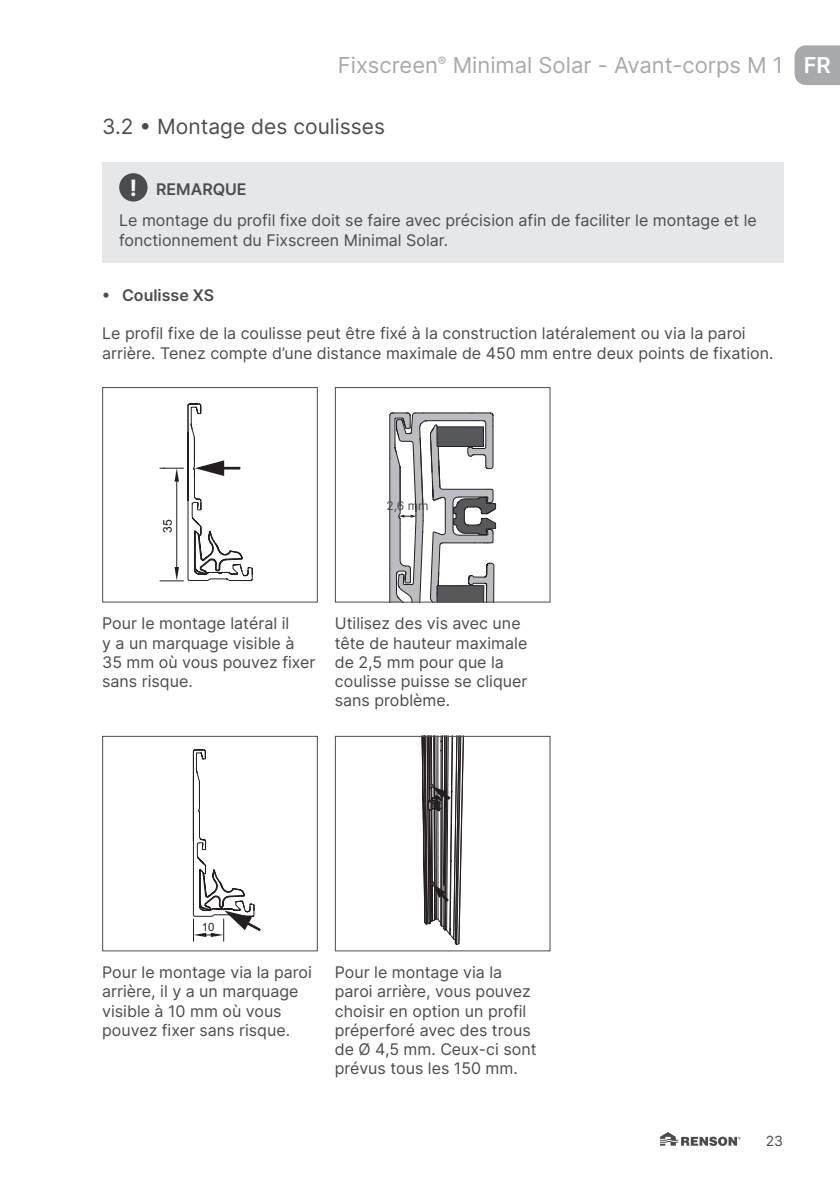
<style>
.page{position:relative;width:840px;height:1191px;background:#fff}
.page>*{position:absolute;margin:0;border:0;box-sizing:border-box;transform-origin:0 0}
.t1{font:700 22.4px "Inter";color:#fff}
.t2{font:22px "Inter";color:#a8a9ad}
.MHL_Titel_1_1{font:21px "Inter";color:#4b4c4d}
.MHL_Bodytekst{font:16px/19.2px "Inter";color:#4b4c4d}
.MHL_Bodytekst-2{font:600 16px "Inter";color:#4b4c4d}
.MHL_Opmerking_titel{font:600 16px "Inter";color:#4b4c4d}
.t3{font:14px "Inter";color:#4b4c4d}
.t4{font:12.2px "Arial";color:#231f20}
.MHL_Bodytekst-3{font:12px "Inter";color:#4b4c4d}
.t5{font:11.4px "Arial";color:#231f20}
.s1{font-weight:600;color:#fff}
</style>
<div class="page">
<svg style="left:794px;top:45px;width:45px;height:40px;background:#acadb1"></svg>
<svg style="left:660px;top:1132px;width:80px;height:14px"></svg>
<div style="left:102px;top:162px;width:680px;height:101px;background:#e6e7e9"></div>
<div style="left:119px;top:173px;width:28px;height:28px;background:#4b4c4d;border-radius:50%"></div>
<svg style="left:160px;top:404px;width:93px;height:177px"></svg>
<div style="left:102px;top:387px;width:215px;height:215px;border:1px solid #4b4c4d"></div>
<svg style="left:193px;top:749px;width:68px;height:192px"></svg>
<div style="left:102px;top:736px;width:215px;height:215px;border:1px solid #4b4c4d"></div>
<svg style="left:389px;top:412px;width:107px;height:188px"></svg>
<div style="left:334px;top:387px;width:216px;height:215px;border:1px solid #4b4c4d"></div>
<svg style="left:421px;top:735px;width:42px;height:217px"></svg>
<div style="left:334px;top:736px;width:216px;height:215px;border:1px solid #4b4c4d"></div>
<h2 class="t2" style="left:338px;top:49px;width:494px">Fixscreen<sup>®</sup> Minimal Solar - Avant-corps M 1 <span class="s1">FR</span></h2>
<p class="MHL_Titel_1_1" style="left:102px;top:111px;width:284px">3.2 • Montage des coulisses</p>
<p class="t1" style="left:130px;top:171px;width:9px">!</p>
<p class="MHL_Opmerking_titel" style="left:156px;top:177px;width:92px">REMARQUE</p>
<p class="MHL_Bodytekst" style="left:119px;top:211px;width:639px">Le montage du profil fixe doit se faire avec précision afin de faciliter le montage et le fonctionnement du Fixscreen Minimal Solar.</p>
<p class="MHL_Bodytekst-2" style="left:102px;top:284px;width:113px">• Coulisse XS</p>
<p class="MHL_Bodytekst" style="left:102px;top:324px;width:672px">Le profil fixe de la coulisse peut être fixé à la construction latéralement ou via la paroi arrière. Tenez compte d’une distance maximale de 450 mm entre deux points de fixation.</p>
<p class="t4" style="left:159px;top:533px;width:15px;rotate:-90deg">35</p>
<p class="MHL_Bodytekst-3" style="left:386px;top:497px;width:44px">2,6 mm</p>
<p class="MHL_Bodytekst" style="left:102px;top:613px;width:215px">Pour le montage latéral il<br>y a un marquage visible à<br>35 mm où vous pouvez fixer sans risque.</p>
<p class="MHL_Bodytekst" style="left:334px;top:613px;width:194px">Utilisez des vis avec une tête de hauteur maximale de 2,5 mm pour que la coulisse puisse se cliquer sans problème.</p>
<p class="t5" style="left:202px;top:919px;width:14px">10</p>
<p class="MHL_Bodytekst" style="left:102px;top:962px;width:211px">Pour le montage via la paroi arrière, il y a un marquage visible à 10 mm où vous pouvez fixer sans risque.</p>
<p class="MHL_Bodytekst" style="left:334px;top:962px;width:203px">Pour le montage via la paroi arrière, vous pouvez choisir en option un profil préperforé avec des trous de Ø 4,5 mm. Ceux-ci sont prévus tous les 150 mm.</p>
<p class="t3" style="left:765px;top:1130px;width:19px">23</p>
</div>
